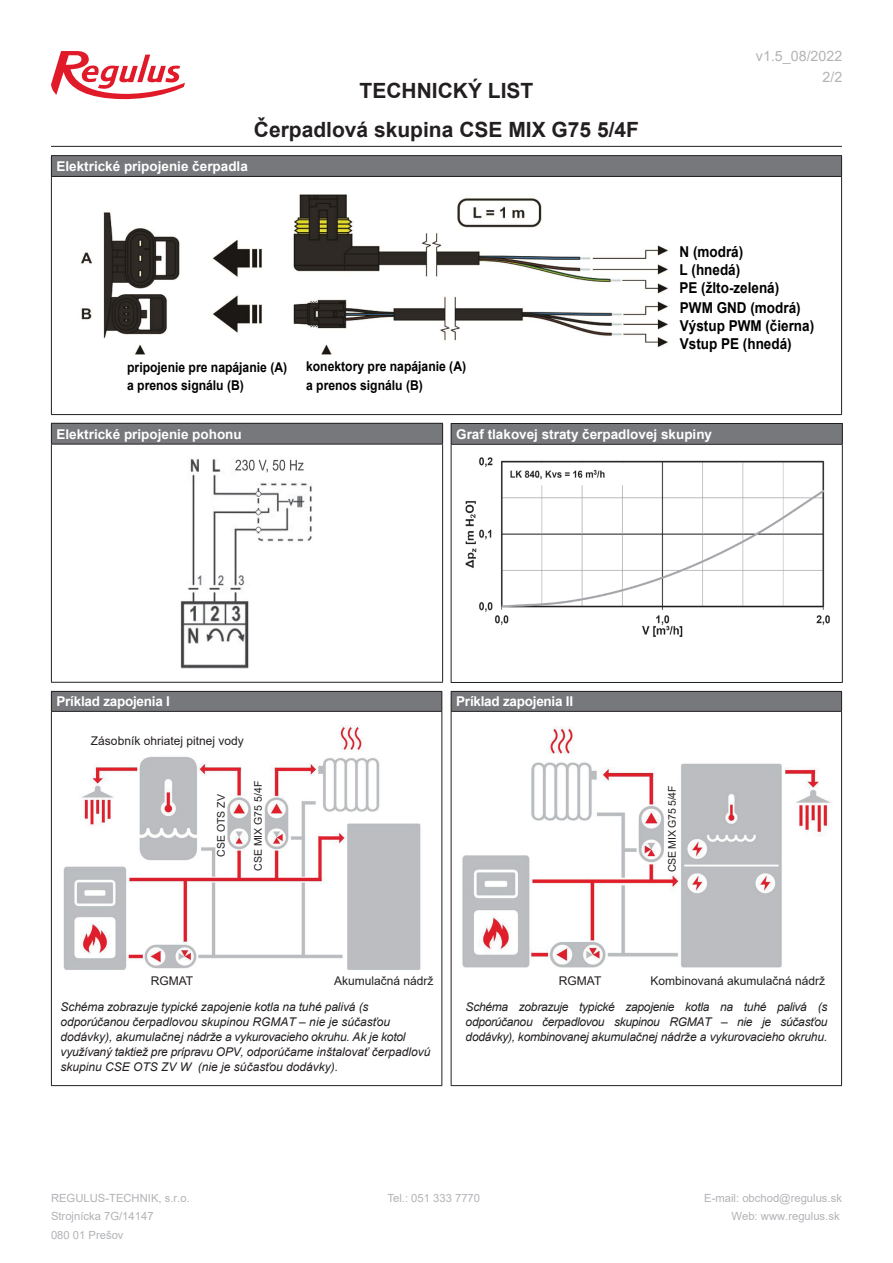
<style>
.page{position:relative;width:893px;height:1263px;background:#fff}
.page>*{position:absolute;margin:0;border:0;box-sizing:border-box;transform-origin:0 0}
.t1{font:700 21px/39.3px "Arial";color:#231f20;text-align:center}
.t2{font:700 15px/18px "Arial";color:#000;scale:.9 1}
.t3{font:14.25px/21px "Arial";color:#b2b3b7;text-align:right}
.t4{font:700 13.5px "Arial";color:#fff}
.t5{font:700 13.5px/17.5px "Arial";color:#000;scale:.9 1}
.t6{font:700 13.5px "Arial";letter-spacing:-.02em;color:#fff}
.t7{font:italic 12px/15px "Arial";letter-spacing:-.01em;color:#231f20}
.t8{font:12px "Arial";color:#231f20}
.t9{font:11.25px/18.8px "Arial";color:#b2b3b7}
.t10{font:10.5px "Arial";color:#231f20}
.t11{font:10.5px "Arial";letter-spacing:-.02em;color:#231f20}
</style>
<div class="page">
<svg style="left:51px;top:51px;width:134px;height:48px"></svg>
<hr style="left:51px;top:146px;width:791px;height:1px;background:#231f20">
<div style="left:451px;top:423px;width:391px;height:21px;background:#76787b"></div>
<svg style="left:842px;top:424px;width:1px;height:20px"></svg>
<hr style="left:451px;top:423px;width:392px;height:1px;background:#231f20">
<svg style="left:451px;top:424px;width:1px;height:20px"></svg>
<hr style="left:451px;top:444px;width:392px;height:1px;background:#231f20">
<hr style="left:451px;top:445px;width:1px;height:237px;background:#231f20">
<hr style="left:451px;top:682px;width:392px;height:1px;background:#231f20">
<hr style="left:842px;top:445px;width:1px;height:237px;background:#231f20">
<div style="left:51px;top:156px;width:791px;height:20px;background:#76787b"></div>
<svg style="left:841px;top:156px;width:1px;height:20px"></svg>
<hr style="left:51px;top:155px;width:791px;height:1px;background:#231f20">
<svg style="left:51px;top:156px;width:1px;height:20px"></svg>
<hr style="left:51px;top:176px;width:791px;height:1px;background:#231f20">
<hr style="left:51px;top:177px;width:1px;height:237px;background:#231f20">
<hr style="left:51px;top:414px;width:791px;height:1px;background:#231f20">
<hr style="left:841px;top:177px;width:1px;height:237px;background:#231f20">
<img style="left:80px;top:194px;width:588px;height:161px">
<div style="left:51px;top:423px;width:392px;height:21px;background:#76787b"></div>
<svg style="left:442px;top:424px;width:1px;height:20px"></svg>
<hr style="left:51px;top:423px;width:392px;height:1px;background:#231f20">
<svg style="left:51px;top:424px;width:1px;height:20px"></svg>
<hr style="left:51px;top:444px;width:392px;height:1px;background:#231f20">
<hr style="left:51px;top:444px;width:1px;height:238px;background:#231f20">
<hr style="left:51px;top:682px;width:392px;height:1px;background:#231f20">
<hr style="left:442px;top:444px;width:1px;height:238px;background:#231f20">
<img style="left:180px;top:459px;width:132px;height:210px">
<img style="left:465px;top:457px;width:365px;height:180px">
<div style="left:51px;top:691px;width:391px;height:20px;background:#76787b"></div>
<svg style="left:441px;top:692px;width:1px;height:19px"></svg>
<hr style="left:51px;top:691px;width:391px;height:1px;background:#231f20">
<svg style="left:51px;top:692px;width:1px;height:19px"></svg>
<hr style="left:51px;top:711px;width:391px;height:1px;background:#231f20">
<hr style="left:51px;top:712px;width:1px;height:373px;background:#231f20">
<hr style="left:51px;top:1085px;width:391px;height:1px;background:#231f20">
<hr style="left:441px;top:712px;width:1px;height:373px;background:#231f20">
<div style="left:451px;top:691px;width:391px;height:20px;background:#76787b"></div>
<svg style="left:841px;top:692px;width:1px;height:19px"></svg>
<hr style="left:451px;top:691px;width:391px;height:1px;background:#231f20">
<svg style="left:451px;top:692px;width:1px;height:19px"></svg>
<hr style="left:451px;top:711px;width:391px;height:1px;background:#231f20">
<hr style="left:451px;top:712px;width:1px;height:373px;background:#231f20">
<hr style="left:451px;top:1085px;width:391px;height:1px;background:#231f20">
<hr style="left:841px;top:712px;width:1px;height:373px;background:#231f20">
<img style="left:63px;top:725px;width:358px;height:245px">
<img style="left:462px;top:726px;width:369px;height:242px">
<h1 class="t1" style="left:254px;top:71px;width:387px">TECHNICKÝ LIST<br>Čerpadlová skupina CSE MIX G75 5/4F</h1>
<p class="t4" style="left:57px;top:157px;width:193px">Elektrické pripojenie čerpadla</p>
<p class="t5" style="left:127px;top:359px;width:179px">pripojenie pre napájanie (A) a prenos signálu (B)</p>
<p class="t5" style="left:306px;top:357px;width:179px;line-height:19.2px">konektory pre napájanie (A) a prenos signálu (B)</p>
<p class="t3" style="left:756px;top:46px;width:88px">v1.5_08/2022<br>2/2</p>
<p class="t2" style="left:679px;top:243px;width:112px">N (modrá)<br>L (hnedá)<br>PE (žlto-zelená)</p>
<p class="t2" style="left:680px;top:299px;width:151px">PWM GND (modrá)<br>Výstup PWM (čierna)<br>Vstup PE (hnedá)</p>
<p class="t4" style="left:57px;top:424px;width:187px">Elektrické pripojenie pohonu</p>
<p class="t4" style="left:456px;top:425px;width:257px">Graf tlakovej straty čerpadlovej skupiny</p>
<p class="t6" style="left:57px;top:692px;width:115px">Príklad zapojenia I</p>
<p class="t6" style="left:456px;top:692px;width:118px">Príklad zapojenia II</p>
<p class="t8" style="left:91px;top:733px;width:154px">Zásobník ohriatej pitnej vody</p>
<p class="t10" style="left:214px;top:857px;width:64px;rotate:-90deg">CSE OTS ZV</p>
<p class="t10" style="left:251px;top:871px;width:91px;rotate:-90deg">CSE MIX G75 5/4F</p>
<p class="t11" style="left:665px;top:872px;width:88px;rotate:-90deg">CSE MIX G75 5/4F</p>
<p class="t8" style="left:151px;top:973px;width:44px">RGMAT</p>
<p class="t8" style="left:334px;top:973px;width:101px">Akumulačná nádrž</p>
<p class="t7" style="left:61px;top:1000px;width:371px">Schéma zobrazuje typické zapojenie kotla na tuhé palivá (s odporúčanou čerpadlovou skupinou RGMAT – nie je súčasťou dodávky), akumulačnej nádrže a vykurovacieho okruhu. Ak je kotol využívaný taktiež pre prípravu OPV, odporúčame inštalovať čerpadlovú skupinu CSE OTS ZV W (nie je súčasťou dodávky).</p>
<p class="t8" style="left:559px;top:973px;width:44px">RGMAT</p>
<p class="t8" style="left:650px;top:973px;width:176px">Kombinovaná akumulačná nádrž</p>
<p class="t7" style="left:466px;top:1000px;width:363px;text-align:justify">Schéma zobrazuje typické zapojenie kotla na tuhé palivá (s odporúčanou čerpadlovou skupinou RGMAT – nie je súčasťou dodávky), kombinovanej akumulačnej nádrže a vykurovacieho okruhu.</p>
<p class="t9" style="left:51px;top:1188px;width:140px">REGULUS-TECHNIK, s.r.o.</p>
<p class="t9" style="left:704px;top:1188px;width:139px">E-mail: obchod@regulus.sk</p>
<p class="t9" style="left:51px;top:1207px;width:104px">Strojnícka 7G/14147<br>080 01 Prešov</p>
<p class="t9" style="left:388px;top:1188px;width:94px">Tel.: 051 333 7770</p>
<p class="t9" style="left:731px;top:1207px;width:110px">Web: www.regulus.sk</p>
</div>
